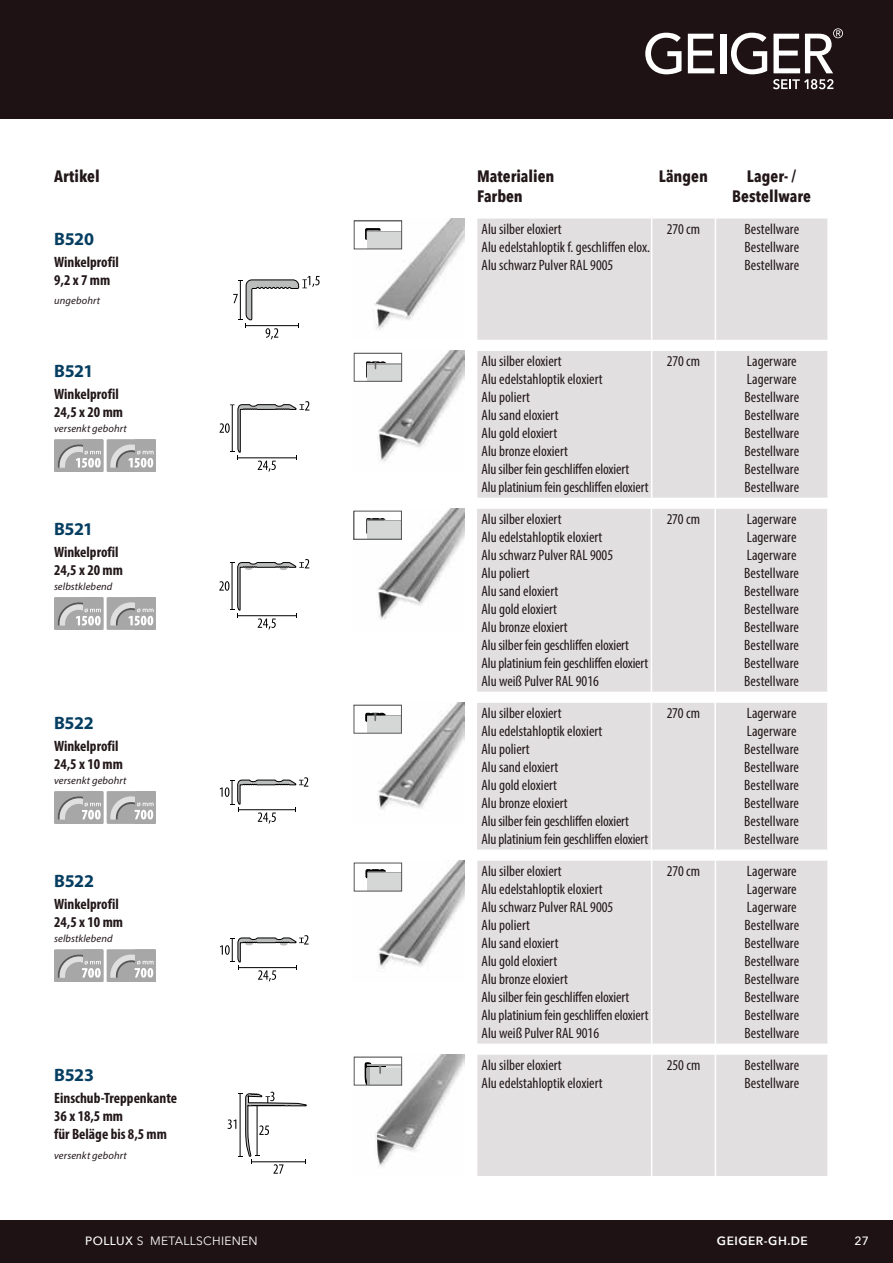
<style>
.page{position:relative;width:893px;height:1263px;background:#1f1214}
.page>*{position:absolute;margin:0;border:0;box-sizing:border-box;transform-origin:0 0}
.t1{font:700 18px "Myriad Pro";letter-spacing:-.015em;color:#063e61}
.t2{font:700 16.5px/19.8px "Avenir Next Condensed";color:#221719}
.t3{font:condensed 15px/18px "Myriad Pro";color:#221719}
.t4{font:700 condensed 15px/18px "Myriad Pro";color:#221719}
.t5{font:12px "Avenir Next LT Pro";letter-spacing:.02em;color:#fff}
.t6{font:600 12px "Avenir Next LT Pro";letter-spacing:.04em;color:#fff}
.t7{font:500 12px "Avenir Next LT Pro";color:#fff}
.t8{font:italic 10.5px "Myriad Pro";letter-spacing:.01em;color:#221719}
.s1{font-weight:500}
</style>
<div class="page">
<div style="left:0;top:119px;width:893px;height:1100px;background:#fff"></div>
<svg style="left:773px;top:79px;width:60px;height:10px"></svg>
<svg style="left:645px;top:33px;width:36px;height:41px"></svg>
<svg style="left:688px;top:34px;width:26px;height:39px"></svg>
<div style="left:720px;top:34px;width:6px;height:39px;background:#fff"></div>
<svg style="left:731px;top:33px;width:36px;height:41px"></svg>
<svg style="left:773px;top:28px;width:70px;height:45px"></svg>
<img style="left:353px;top:219px;width:112px;height:110px">
<div style="left:477px;top:219px;width:350px;height:121px;background:#e2dfe0"></div>
<hr style="left:651px;top:219px;width:1px;height:121px;background:#fff">
<hr style="left:715px;top:219px;width:1px;height:121px;background:#fff">
<svg style="left:356px;top:223px;width:44px;height:24px"></svg>
<div style="left:354px;top:221px;width:48px;height:28px;border:1px solid #565655"></div>
<svg style="left:233px;top:276px;width:87px;height:63px"></svg>
<img style="left:353px;top:1055px;width:112px;height:111px">
<div style="left:477px;top:1055px;width:350px;height:121px;background:#e2dfe0"></div>
<hr style="left:651px;top:1055px;width:1px;height:121px;background:#fff">
<hr style="left:715px;top:1055px;width:1px;height:121px;background:#fff">
<svg style="left:356px;top:1059px;width:44px;height:24px"></svg>
<div style="left:354px;top:1057px;width:48px;height:28px;border:1px solid #565655"></div>
<svg style="left:228px;top:1092px;width:79px;height:82px"></svg>
<img style="left:353px;top:703px;width:111px;height:107px">
<div style="left:477px;top:703px;width:350px;height:146px;background:#e2dfe0"></div>
<hr style="left:651px;top:703px;width:1px;height:146px;background:#fff">
<hr style="left:714px;top:703px;width:2px;height:146px;background:#fff">
<svg style="left:356px;top:707px;width:44px;height:24px"></svg>
<div style="left:354px;top:705px;width:48px;height:28px;border:1px solid #565655"></div>
<svg style="left:220px;top:777px;width:88px;height:47px"></svg>
<svg style="left:54px;top:791px;width:102px;height:33px;background:#b4b4b4"></svg>
<img style="left:353px;top:861px;width:112px;height:107px">
<div style="left:477px;top:861px;width:350px;height:182px;background:#e2dfe0"></div>
<hr style="left:651px;top:861px;width:1px;height:182px;background:#fff">
<hr style="left:715px;top:861px;width:1px;height:182px;background:#fff">
<svg style="left:356px;top:865px;width:44px;height:24px"></svg>
<div style="left:354px;top:863px;width:48px;height:28px;border:1px solid #565655"></div>
<svg style="left:220px;top:935px;width:89px;height:46px"></svg>
<svg style="left:54px;top:949px;width:102px;height:33px;background:#b4b4b5"></svg>
<img style="left:353px;top:509px;width:111px;height:111px">
<div style="left:477px;top:509px;width:350px;height:183px;background:#e2dfe0"></div>
<hr style="left:651px;top:509px;width:1px;height:183px;background:#fff">
<hr style="left:714px;top:509px;width:2px;height:183px;background:#fff">
<svg style="left:356px;top:513px;width:44px;height:24px"></svg>
<svg style="left:219px;top:559px;width:90px;height:71px"></svg>
<svg style="left:54px;top:597px;width:102px;height:33px;background:#b5b5b6"></svg>
<img style="left:353px;top:351px;width:112px;height:112px">
<div style="left:477px;top:351px;width:350px;height:147px;background:#e2dfe0"></div>
<hr style="left:651px;top:351px;width:1px;height:147px;background:#fff">
<hr style="left:715px;top:351px;width:1px;height:147px;background:#fff">
<svg style="left:356px;top:355px;width:44px;height:24px"></svg>
<div style="left:354px;top:353px;width:48px;height:28px;border:1px solid #565655"></div>
<svg style="left:220px;top:401px;width:89px;height:71px"></svg>
<svg style="left:54px;top:439px;width:102px;height:33px;background:#b5b5b6"></svg>
<p class="t2" style="left:54px;top:167px;width:47px">Artikel</p>
<p class="t2" style="left:477px;top:167px;width:79px">Materialien<br>Farben</p>
<p class="t2" style="left:659px;top:167px;width:51px">Längen</p>
<p class="t2" style="left:732px;top:167px;width:80px;text-align:center">Lager- /<br>Bestellware</p>
<p class="t1" style="left:54px;top:227px;width:41px">B520</p>
<p class="t4" style="left:54px;top:253px;width:66px">Winkelprofil<br>9,2 x 7 mm</p>
<p class="t8" style="left:54px;top:294px;width:47px">ungebohrt</p>
<p class="t1" style="left:54px;top:359px;width:41px">B521</p>
<p class="t4" style="left:54px;top:385px;width:70px">Winkelprofil<br>24,5 x 20 mm</p>
<p class="t8" style="left:54px;top:422px;width:74px">versenkt gebohrt</p>
<p class="t1" style="left:54px;top:517px;width:41px">B521</p>
<p class="t4" style="left:54px;top:543px;width:70px">Winkelprofil<br>24,5 x 20 mm</p>
<p class="t8" style="left:54px;top:580px;width:60px">selbstklebend</p>
<p class="t1" style="left:54px;top:711px;width:41px">B522</p>
<p class="t4" style="left:54px;top:737px;width:70px">Winkelprofil<br>24,5 x 10 mm</p>
<p class="t8" style="left:54px;top:774px;width:74px">versenkt gebohrt</p>
<p class="t1" style="left:54px;top:869px;width:41px">B522</p>
<p class="t4" style="left:54px;top:895px;width:70px">Winkelprofil<br>24,5 x 10 mm</p>
<p class="t8" style="left:54px;top:932px;width:60px">selbstklebend</p>
<p class="t1" style="left:54px;top:1063px;width:41px">B523</p>
<p class="t4" style="left:54px;top:1089px;width:125px">Einschub-Treppenkante<br>36 x 18,5 mm<br>für Beläge bis 8,5 mm</p>
<p class="t8" style="left:54px;top:1148px;width:74px">versenkt gebohrt</p>
<p class="t3" style="left:482px;top:220px;width:170px">Alu silber eloxiert<br>Alu edelstahloptik f. geschliffen elox.<br>Alu schwarz Pulver RAL 9005</p>
<p class="t3" style="left:667px;top:220px;width:35px">270 cm</p>
<p class="t3" style="left:744px;top:220px;width:56px;text-align:justify">Bestellware Bestellware Bestellware</p>
<p class="t3" style="left:482px;top:352px;width:168px">Alu silber eloxiert<br>Alu edelstahloptik eloxiert<br>Alu poliert<br>Alu sand eloxiert<br>Alu gold eloxiert<br>Alu bronze eloxiert<br>Alu silber fein geschliffen eloxiert<br>Alu platinium fein geschliffen eloxiert</p>
<p class="t3" style="left:667px;top:352px;width:35px">270 cm</p>
<p class="t3" style="left:744px;top:352px;width:56px">Lagerware<br>Lagerware<br>Bestellware<br>Bestellware<br>Bestellware<br>Bestellware<br>Bestellware<br>Bestellware</p>
<p class="t3" style="left:481px;top:510px;width:168px">Alu silber eloxiert<br>Alu edelstahloptik eloxiert<br>Alu schwarz Pulver RAL 9005<br>Alu poliert<br>Alu sand eloxiert<br>Alu gold eloxiert<br>Alu bronze eloxiert<br>Alu silber fein geschliffen eloxiert<br>Alu platinium fein geschliffen eloxiert<br>Alu weiß Pulver RAL 9016</p>
<p class="t3" style="left:667px;top:510px;width:35px">270 cm</p>
<p class="t3" style="left:744px;top:510px;width:56px">Lagerware<br>Lagerware<br>Lagerware<br>Bestellware<br>Bestellware<br>Bestellware<br>Bestellware<br>Bestellware<br>Bestellware<br>Bestellware</p>
<p class="t3" style="left:481px;top:704px;width:168px">Alu silber eloxiert<br>Alu edelstahloptik eloxiert<br>Alu poliert<br>Alu sand eloxiert<br>Alu gold eloxiert<br>Alu bronze eloxiert<br>Alu silber fein geschliffen eloxiert<br>Alu platinium fein geschliffen eloxiert</p>
<p class="t3" style="left:667px;top:704px;width:35px">270 cm</p>
<p class="t3" style="left:744px;top:704px;width:56px">Lagerware<br>Lagerware<br>Bestellware<br>Bestellware<br>Bestellware<br>Bestellware<br>Bestellware<br>Bestellware</p>
<p class="t3" style="left:482px;top:862px;width:168px">Alu silber eloxiert<br>Alu edelstahloptik eloxiert<br>Alu schwarz Pulver RAL 9005<br>Alu poliert<br>Alu sand eloxiert<br>Alu gold eloxiert<br>Alu bronze eloxiert<br>Alu silber fein geschliffen eloxiert<br>Alu platinium fein geschliffen eloxiert<br>Alu weiß Pulver RAL 9016</p>
<p class="t3" style="left:667px;top:862px;width:35px">270 cm</p>
<p class="t3" style="left:744px;top:862px;width:56px">Lagerware<br>Lagerware<br>Lagerware<br>Bestellware<br>Bestellware<br>Bestellware<br>Bestellware<br>Bestellware<br>Bestellware<br>Bestellware</p>
<p class="t3" style="left:482px;top:1056px;width:122px">Alu silber eloxiert<br>Alu edelstahloptik eloxiert</p>
<p class="t3" style="left:667px;top:1056px;width:35px">250 cm</p>
<p class="t3" style="left:744px;top:1056px;width:56px">Bestellware<br>Bestellware</p>
<p class="t5" style="left:85px;top:1234px;width:174px"><span class="s1">POLLUX</span> S METALLSCHIENEN</p>
<p class="t6" style="left:717px;top:1234px;width:92px">GEIGER-GH.DE</p>
<p class="t7" style="left:855px;top:1234px;width:16px">27</p>
</div>
